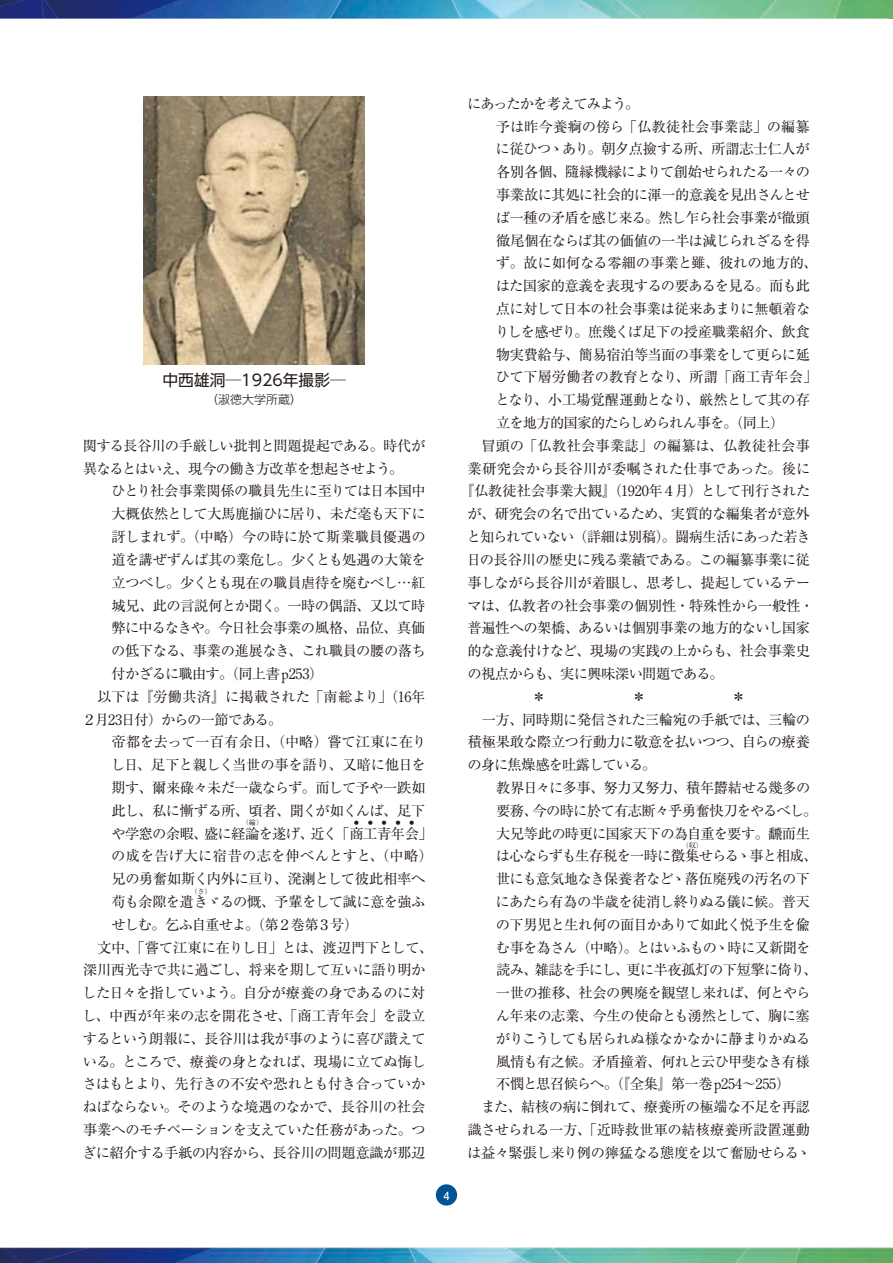
<style>
.page{position:relative;width:893px;height:1263px;background:#fff}
.page>*{position:absolute;margin:0;border:0;box-sizing:border-box;transform-origin:0 0}
.t1{font:15.75px "UD Shin Go Pro";color:#231916}
.t2{font:14.25px/22.8px "Ryumin Pro";letter-spacing:-.035em;color:#231916}
.t3{font:14.25px "Ryumin Pro";letter-spacing:-.01em;color:#231916}
.t4{font:14.25px "Ryumin Pro";letter-spacing:-.005em;color:#231916}
.t5{font:14.25px "Ryumin Pro";letter-spacing:.015em;color:#231916}
.t6{font:14.25px "Ryumin Pro";letter-spacing:-.06em;color:#231916}
.t7{font:14.25px "Ryumin Pro";letter-spacing:.005em;color:#231916}
.t8{font:14.25px "Ryumin Pro";letter-spacing:-.015em;color:#231916}
.t9{font:14.25px "Ryumin Pro";color:#231916}
.t10{font:14.25px "Ryumin Pro";letter-spacing:.01em;color:#231916}
.t11{font:14.25px "Ryumin Pro";letter-spacing:-.055em;color:#231916}
.t12{font:14.25px "Ryumin Pro";letter-spacing:-.075em;color:#231916}
.t13{font:14.25px "Ryumin Pro";letter-spacing:-.07em;color:#231916}
.t14{font:14.25px "Ryumin Pro";letter-spacing:-.065em;color:#231916}
.t15{font:300 12px "UD Shin Go Pro";color:#231916}
.t16{font:700 11.25px "Futo Go B101 Pro";color:#fff}
.t17{font:7.2px "Ryumin Pro";color:#231916}
.t18{font:6px "Kenten Generic";color:#231916}
.s1{font-family:"Adobe Caslon Pro";font-size:15.15px}
</style>
<div class="page">
<div style="left:436px;top:1184px;width:21px;height:21px;background:#005496;border-radius:50%"></div>
<img style="left:0;top:0;width:889px;height:19px">
<img style="left:0;top:1247px;width:889px;height:16px">
<img style="left:889px;top:0;width:4px;height:19px">
<img style="left:889px;top:1247px;width:4px;height:16px">
<svg style="left:143px;top:169px;width:1px;height:15px"></svg>
<img style="left:144px;top:96px;width:221px;height:268px">
<p class="t1" style="left:163px;top:368px;width:185px">中西雄洞─1926年撮影─</p>
<p class="t15" style="left:206px;top:390px;width:97px">（淑徳大学所蔵）</p>
<p class="t2" style="left:83px;top:433px;width:344px">関する長谷川の手厳しい批判と問題提起である。時代が異なるとはいえ、現今の働き方改革を想起させよう。</p>
<p class="t2" style="left:111px;top:479px;width:316px">ひとり社会事業関係の職員先生に至りては日本国中</p>
<p class="t2" style="left:112px;top:502px;width:316px">大概依然として大馬鹿揃ひに居り、未だ毫も天下に</p>
<p class="t3" style="left:112px;top:526px;width:316px">訝しまれず。（中略）今の時に於て斯業職員優遇の</p>
<p class="t2" style="left:111px;top:547px;width:316px">道を講ぜずんば其の業危し。少くとも処遇の大策を</p>
<p class="t2" style="left:111px;top:570px;width:315px">立つべし。少くとも現在の職員虐待を廃むべし…紅</p>
<p class="t2" style="left:112px;top:593px;width:315px">城兄、此の言説何とか聞く。一時の偶語、又以て時</p>
<p class="t2" style="left:112px;top:616px;width:315px">弊に中るなきや。今日社会事業の風格、品位、真価</p>
<p class="t2" style="left:111px;top:638px;width:316px">の低下なる、事業の進展なき、これ職員の腰の落ち</p>
<p class="t2" style="left:112px;top:661px;width:213px">付かざるに職由す。（同上書<span class="s1">p</span>253）</p>
<p class="t7" style="left:97px;top:685px;width:330px">以下は『労働共済』に掲載された「南総より」（16年</p>
<p class="t13" style="left:82px;top:708px;width:202px">２月23日付）からの一節である。</p>
<p class="t3" style="left:111px;top:731px;width:316px">帝都を去って一百有余日、（中略）嘗て江東に在り</p>
<p class="t2" style="left:111px;top:752px;width:317px">し日、足下と親しく当世の事を語り、又暗に他日を</p>
<p class="t2" style="left:112px;top:775px;width:315px">期す、爾来碌々未だ一歳ならず。而して予や一跌如</p>
<p class="t2" style="left:112px;top:798px;width:315px">此し、私に慚ずる所、頃者、聞くが如くんば、足下</p>
<p class="t2" style="left:111px;top:821px;width:323px">や学窓の余暇、盛に経論を遂げ、近く「商工青年会」</p>
<p class="t17" style="left:242px;top:817px;width:23px">（綸）</p>
<p class="t18" style="left:353px;top:819px;width:7px">3</p>
<p class="t18" style="left:367px;top:819px;width:7px">3</p>
<p class="t18" style="left:381px;top:819px;width:7px">3</p>
<p class="t18" style="left:395px;top:819px;width:7px">3</p>
<p class="t18" style="left:409px;top:819px;width:7px">3</p>
<p class="t2" style="left:111px;top:844px;width:323px">の成を告げ大に宿昔の志を伸べんとすと、（中略）兄の勇奮如斯く内外に亘り、溌溂として彼此相率へ苟も余隙を遺きゞるの慨、予輩をして誠に意を強ふ</p>
<p class="t17" style="left:190px;top:885px;width:23px">（さ）</p>
<p class="t12" style="left:111px;top:913px;width:248px">せしむ。乞ふ自重せよ。（第２巻第３号）</p>
<p class="t8" style="left:97px;top:936px;width:338px">文中、「嘗て江東に在りし日」とは、渡辺門下として、</p>
<p class="t2" style="left:83px;top:958px;width:344px">深川西光寺で共に過ごし、将来を期して互いに語り明か</p>
<p class="t2" style="left:82px;top:980px;width:345px">した日々を指していよう。自分が療養の身であるのに対</p>
<p class="t4" style="left:82px;top:1004px;width:345px">し、中西が年来の志を開花させ、「商工青年会」を設立</p>
<p class="t2" style="left:83px;top:1026px;width:344px">するという朗報に、長谷川は我が事のように喜び讃えて</p>
<p class="t2" style="left:83px;top:1049px;width:344px">いる。ところで、療養の身となれば、現場に立てぬ悔し</p>
<p class="t2" style="left:82px;top:1072px;width:344px">さはもとより、先行きの不安や恐れとも付き合っていか</p>
<p class="t2" style="left:83px;top:1094px;width:344px">ねばならない。そのような境遇のなかで、長谷川の社会</p>
<p class="t2" style="left:83px;top:1117px;width:344px">事業へのモチベーションを支えていた任務があった。つ</p>
<p class="t2" style="left:82px;top:1140px;width:345px">ぎに紹介する手紙の内容から、長谷川の問題意識が那辺</p>
<p class="t16" style="left:443px;top:1186px;width:8px">4</p>
<p class="t14" style="left:467px;top:92px;width:174px">にあったかを考えてみよう。</p>
<p class="t10" style="left:496px;top:115px;width:315px">予は昨今養痾の傍ら「仏教徒社会事業誌」の編纂</p>
<p class="t2" style="left:496px;top:137px;width:316px">に従ひつゝあり。朝夕点撿する所、所謂志士仁人が</p>
<p class="t2" style="left:496px;top:160px;width:316px">各別各個、隨縁機縁によりて創始せられたる一々の</p>
<p class="t2" style="left:496px;top:182px;width:315px">事業故に其処に社会的に渾一的意義を見出さんとせ</p>
<p class="t2" style="left:496px;top:205px;width:316px">ば一種の矛盾を感じ来る。然し乍ら社会事業が徹頭</p>
<p class="t2" style="left:496px;top:228px;width:315px">徹尾個在ならば其の価値の一半は減じられざるを得</p>
<p class="t3" style="left:496px;top:252px;width:323px">ず。故に如何なる零細の事業と雖、彼れの地方的、</p>
<p class="t2" style="left:496px;top:274px;width:316px">はた国家的意義を表現するの要あるを見る。而も此</p>
<p class="t2" style="left:496px;top:296px;width:316px">点に対して日本の社会事業は従来あまりに無頓着な</p>
<p class="t2" style="left:495px;top:319px;width:316px">りしを感ぜり。庶幾くば足下の授産職業紹介、飲食</p>
<p class="t2" style="left:496px;top:342px;width:315px">物実費給与、簡易宿泊等当面の事業をして更らに延</p>
<p class="t9" style="left:496px;top:366px;width:323px">ひて下層労働者の教育となり、所謂「商工青年会」</p>
<p class="t2" style="left:495px;top:388px;width:316px">となり、小工場覚醒運動となり、厳然として其の存</p>
<p class="t11" style="left:496px;top:412px;width:290px">立を地方的国家的たらしめられん事を。（同上）</p>
<p class="t5" style="left:481px;top:434px;width:330px">冒頭の「仏教社会事業誌」の編纂は、仏教徒社会事</p>
<p class="t5" style="left:468px;top:457px;width:344px">業研究会から長谷川が委嘱された仕事であった。後に</p>
<p class="t2" style="left:460px;top:479px;width:352px">『仏教徒社会事業大観』（1920年４月）として刊行された</p>
<p class="t2" style="left:467px;top:502px;width:344px">が、研究会の名で出ているため、実質的な編集者が意外</p>
<p class="t6" style="left:467px;top:526px;width:345px">と知られていない（詳細は別稿）。闘病生活にあった若き</p>
<p class="t2" style="left:467px;top:547px;width:345px">日の長谷川の歴史に残る業績である。この編纂事業に従</p>
<p class="t2" style="left:468px;top:570px;width:344px">事しながら長谷川が着眼し、思考し、提起しているテー</p>
<p class="t2" style="left:467px;top:593px;width:348px">マは、仏教者の社会事業の個別性・特殊性から一般性・</p>
<p class="t2" style="left:468px;top:616px;width:344px">普遍性への架橋、あるいは個別事業の地方的ないし国家</p>
<p class="t2" style="left:467px;top:638px;width:344px">的な意義付けなど、現場の実践の上からも、社会事業史</p>
<p class="t2" style="left:467px;top:661px;width:258px">の視点からも、実に興味深い問題である。</p>
<p class="t2" style="left:467px;top:707px;width:344px;text-align:justify;text-indent:14px">一方、同時期に発信された三輪宛の手紙では、三輪の積極果敢な際立つ行動力に敬意を払いつつ、自らの療養の身に焦燥感を吐露している。</p>
<p class="t2" style="left:496px;top:775px;width:324px">教界日々に多事、努力又努力、積年欝結せる幾多の要務、今の時に於て有志断々乎勇奮快刀をやるべし。大兄等此の時更に国家天下の為自重を要す。飜而生は心ならずも生存税を一時に徴集せらるゝ事と相成、</p>
<p class="t17" style="left:682px;top:839px;width:23px">（収）</p>
<p class="t2" style="left:496px;top:866px;width:315px">世にも意気地なき保養者などゝ落伍廃残の汚名の下</p>
<p class="t2" style="left:496px;top:889px;width:316px">にあたら有為の半歳を徒消し終りぬる儀に候。普天</p>
<p class="t2" style="left:496px;top:912px;width:316px">の下男児と生れ何の面目かありて如此く悦予生を偸</p>
<p class="t2" style="left:496px;top:935px;width:316px">む事を為さん（中略）。とはいふものゝ時に又新聞を</p>
<p class="t2" style="left:496px;top:958px;width:323px">読み、雑誌を手にし、更に半夜孤灯の下短擎に倚り、</p>
<p class="t2" style="left:496px;top:980px;width:316px">一世の推移、社会の興廃を観望し来れば、何とやら</p>
<p class="t2" style="left:496px;top:1003px;width:316px">ん年来の志業、今生の使命とも湧然として、胸に塞</p>
<p class="t2" style="left:496px;top:1026px;width:316px">がりこうしても居られぬ様なかなかに静まりかぬる</p>
<p class="t2" style="left:496px;top:1049px;width:315px">風情も有之候。矛盾撞着、何れと云ひ甲斐なき有様</p>
<p class="t2" style="left:496px;top:1072px;width:296px">不憫と思召候らへ。（『全集』第一巻<span class="s1">p</span>254～255）</p>
<p class="t2" style="left:481px;top:1094px;width:330px">また、結核の病に倒れて、療養所の極端な不足を再認</p>
<p class="t4" style="left:468px;top:1118px;width:344px">識させられる一方、「近時救世軍の結核療養所設置運動</p>
<p class="t2" style="left:467px;top:1140px;width:346px">は益々緊張し来り例の獰猛なる態度を以て奮励せらるゝ</p>
</div>
